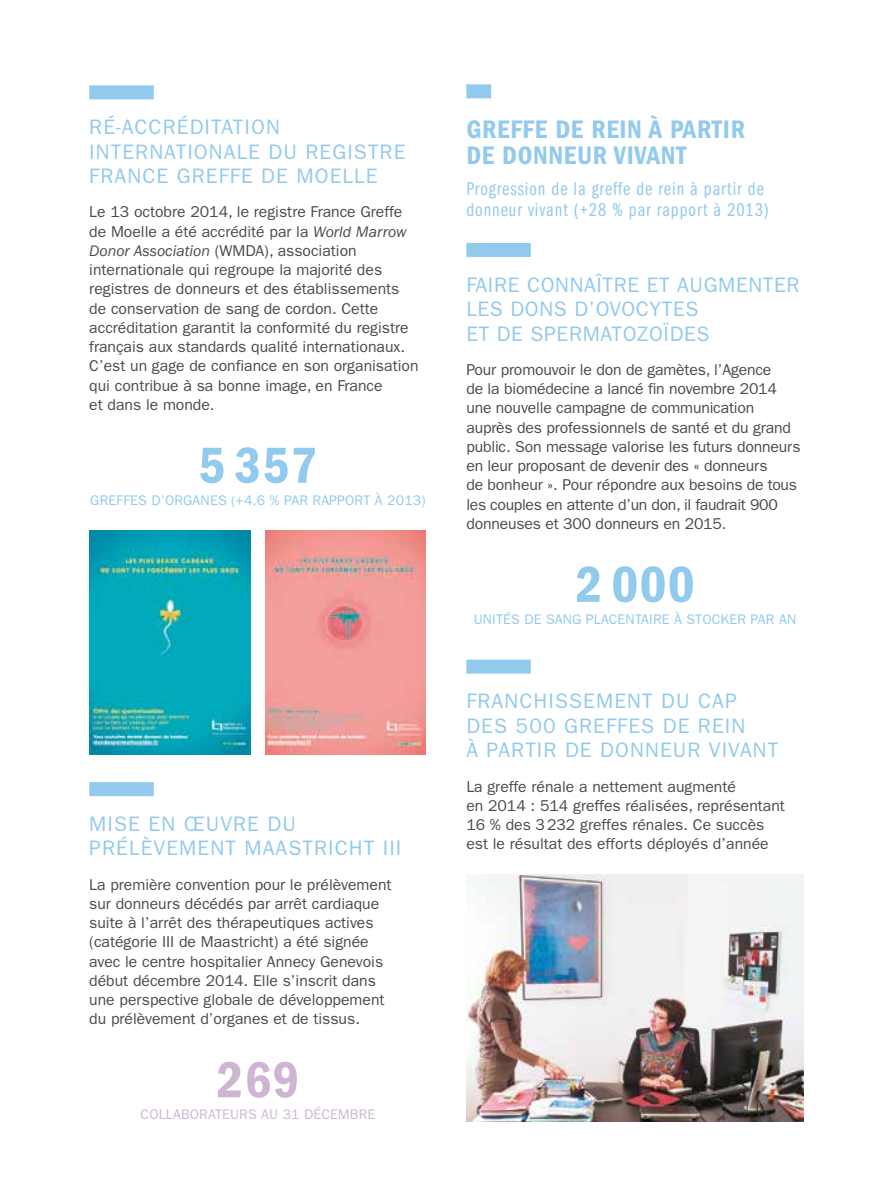
<style>
.page{position:relative;width:893px;height:1191px;background:#fff}
.page>*{position:absolute;margin:0;border:0;box-sizing:border-box;transform-origin:0 0}
.t1{font:52.5px "ITC Franklin Gothic Std Dm Cd";letter-spacing:.025em;color:#92caed}
.t2{font:52.5px "ITC Franklin Gothic Std Dm Cd";color:#ceb6d3}
.t3{font:26.25px/26.2px "ITC Franklin Gothic Std Dm Cd";letter-spacing:.025em;color:#92caed}
.t4{font:21px/24.5px "ITC Franklin Gothic Std";letter-spacing:.05em;color:#92caed}
.t5{font:21px/24.5px "ITC Franklin Gothic Std";letter-spacing:.03em;color:#92caed}
.t6{font:19.25px/21px "ITC Franklin Gothic Std Bk Cp";letter-spacing:.05em;color:#92caed}
.t7{font:15.75px/19.2px "ITC Franklin Gothic Std";color:#4a4a49}
.t8{font:14px "ITC Franklin Gothic Std";letter-spacing:.01em;color:#92caed}
.t9{font:14px "ITC Franklin Gothic Std";letter-spacing:.01em;color:#ceb6d3}
.s1{font-style:italic}
</style>
<div class="page">
<div style="left:89px;top:85px;width:65px;height:14px;background:#92caed"></div>
<div style="left:89px;top:782px;width:65px;height:14px;background:#92caed"></div>
<div style="left:466px;top:84px;width:25px;height:14px;background:#92caed"></div>
<div style="left:466px;top:243px;width:65px;height:14px;background:#92caed"></div>
<div style="left:466px;top:659px;width:65px;height:14px;background:#92caed"></div>
<img style="left:89px;top:531px;width:161px;height:223px">
<img style="left:466px;top:874px;width:338px;height:247px">
<img style="left:265px;top:531px;width:160px;height:223px">
<h3 class="t4" style="left:89px;top:115px;width:318px">RÉ-ACCRÉDITATION<br>INTERNATIONALE DU REGISTRE<br>FRANCE GREFFE DE MOELLE</h3>
<p class="t7" style="left:89px;top:202px;width:331px">Le 13 octobre 2014, le registre France Greffe de Moelle a été accrédité par la <span class="s1">World Marrow Donor Association</span> (WMDA), association internationale qui regroupe la majorité des registres de donneurs et des établissements de conservation de sang de cordon. Cette accréditation garantit la conformité du registre français aux standards qualité internationaux.<br>C’est un gage de confiance en son organisation qui contribue à sa bonne image, en France<br>et dans le monde.</p>
<h1 class="t1" style="left:198px;top:435px;width:121px">5 357</h1>
<p class="t8" style="left:90px;top:492px;width:337px">GREFFES D’ORGANES (+4,6 % PAR RAPPORT À 2013)</p>
<h3 class="t4" style="left:89px;top:811px;width:314px">MISE EN ŒUVRE DU<br>PRÉLÈVEMENT MAASTRICHT III</h3>
<p class="t7" style="left:89px;top:874px;width:304px">La première convention pour le prélèvement sur donneurs décédés par arrêt cardiaque suite à l’arrêt des thérapeutiques actives (catégorie III de Maastricht) a été signée avec le centre hospitalier Annecy Genevois début décembre 2014. Elle s’inscrit dans une perspective globale de développement du prélèvement d’organes et de tissus.</p>
<h1 class="t2" style="left:216px;top:1049px;width:85px">269</h1>
<p class="t9" style="left:141px;top:1106px;width:236px">COLLABORATEURS AU 31 DÉCEMBRE</p>
<h2 class="t3" style="left:466px;top:116px;width:280px">GREFFE DE REIN À PARTIR<br>DE DONNEUR VIVANT</h2>
<p class="t6" style="left:466px;top:179px;width:304px">Progression de la greffe de rein à partir de donneur vivant (+28 % par rapport à 2013)</p>
<h3 class="t5" style="left:466px;top:272px;width:335px">FAIRE CONNAÎTRE ET AUGMENTER<br>LES DONS D’OVOCYTES<br>ET DE SPERMATOZOÏDES</h3>
<p class="t7" style="left:466px;top:360px;width:336px">Pour promouvoir le don de gamètes, l’Agence<br>de la biomédecine a lancé fin novembre 2014 une nouvelle campagne de communication auprès des professionnels de santé et du grand public. Son message valorise les futurs donneurs en leur proposant de devenir des « donneurs<br>de bonheur ». Pour répondre aux besoins de tous les couples en attente d’un don, il faudrait 900 donneuses et 300 donneurs en 2015.</p>
<h1 class="t1" style="left:575px;top:554px;width:121px">2 000</h1>
<p class="t8" style="left:474px;top:611px;width:324px">UNITÉS DE SANG PLACENTAIRE À STOCKER PAR AN</p>
<h3 class="t4" style="left:466px;top:689px;width:313px">FRANCHISSEMENT DU CAP<br>DES 500 GREFFES DE REIN<br>À PARTIR DE DONNEUR VIVANT</h3>
<p class="t7" style="left:466px;top:776px;width:320px">La greffe rénale a nettement augmenté<br>en 2014 : 514 greffes réalisées, représentant 16 % des 3232 greffes rénales. Ce succès est le résultat des efforts déployés d’année</p>
</div>
